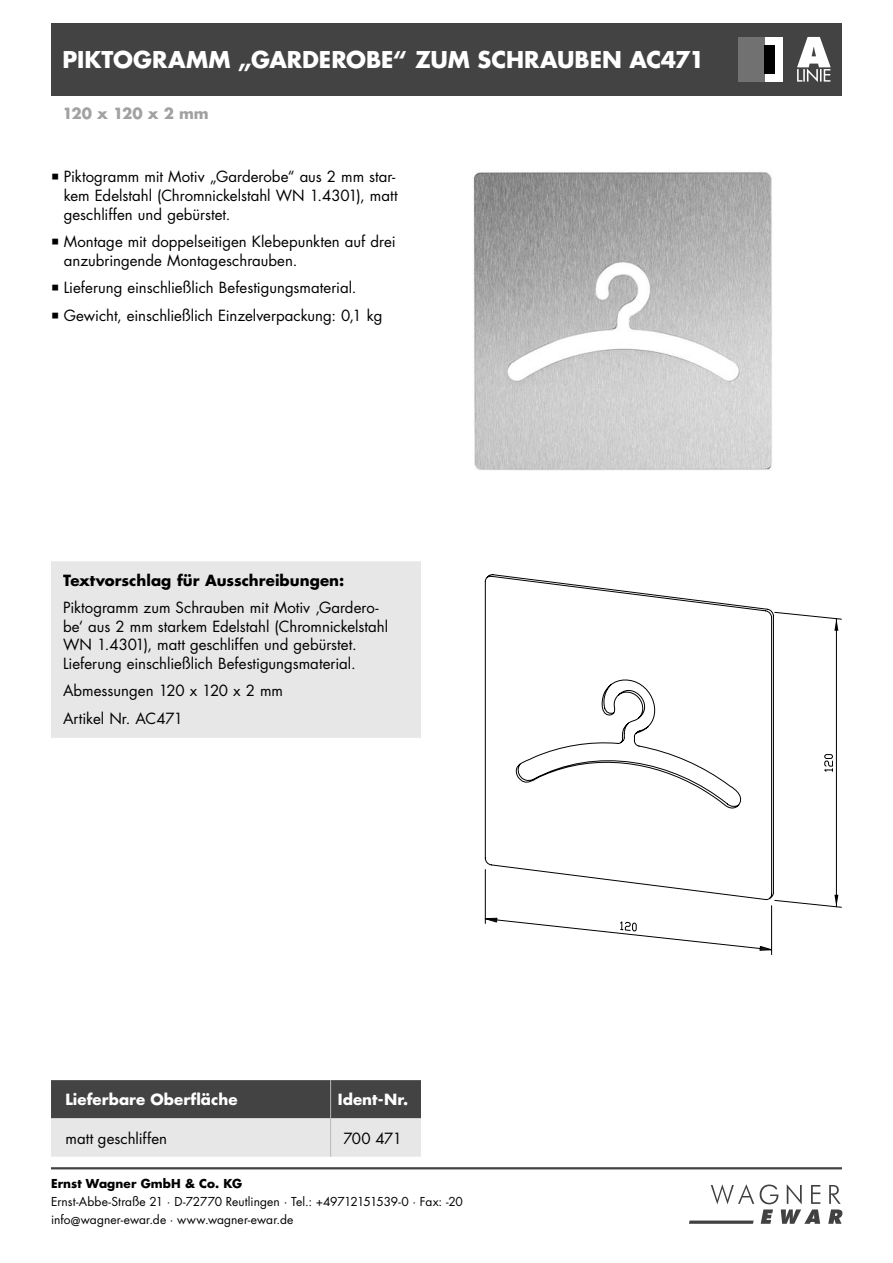
<style>
.page{position:relative;width:893px;height:1263px;background:#fff}
.page>*{position:absolute;margin:0;border:0;box-sizing:border-box;transform-origin:0 0}
.t1{font:700 22.5px "Futura Std";color:#fff}
.t2{font:15px/18.8px "Futura Std";color:#000}
.t3{font:700 15px "Futura Std";color:#000}
.t4{font:700 15px "Futura Std";letter-spacing:.005em;color:#fff}
.t5{font:700 15px "Futura Std";color:#a1a1a1}
.t6{font:12px/18px "Futura Std";color:#000}
.t7{font:700 12px "Futura Std";letter-spacing:.01em;color:#000}
</style>
<div class="page">
<svg style="left:689px;top:1184px;width:153px;height:40px"></svg>
<hr style="left:51px;top:1167px;width:791px;height:2px;background:#434343">
<div style="left:51px;top:23px;width:791px;height:73px;background:#434343"></div>
<div style="left:738px;top:37px;width:45px;height:45px;background:#fff"></div>
<div style="left:738px;top:37px;width:26px;height:45px;background:#717171"></div>
<div style="left:764px;top:45px;width:11px;height:28px;background:#000"></div>
<svg style="left:51px;top:1080px;width:370px;height:77px;background:#969696"></svg>
<hr style="left:330px;top:1080px;width:1px;height:38px;background:#b8b8b8">
<hr style="left:330px;top:1118px;width:1px;height:39px;background:#b8b8b8">
<svg style="left:484px;top:574px;width:358px;height:381px"></svg>
<svg style="left:834px;top:619px;width:4px;height:12px"></svg>
<svg style="left:834px;top:895px;width:4px;height:12px"></svg>
<svg style="left:484px;top:917px;width:14px;height:6px"></svg>
<svg style="left:759px;top:945px;width:18px;height:6px"></svg>
<img style="left:473px;top:172px;width:299px;height:299px">
<svg style="left:797px;top:37px;width:34px;height:45px"></svg>
<div style="left:57px;top:567px;width:358px;height:165px;background:#e7e7e7"></div>
<div style="left:51px;top:561px;width:370px;height:177px;border:12px solid #e7e7e7"></div>
<h1 class="t1" style="left:63px;top:49px;width:644px">PIKTOGRAMM „GARDEROBE“ ZUM SCHRAUBEN AC471</h1>
<p class="t5" style="left:63px;top:106px;width:148px">120 x 120 x 2 mm</p>
<p class="t2" style="left:64px;top:169px;width:335px">Piktogramm mit Motiv „Garderobe“ aus 2 mm star&shy;kem Edelstahl (Chromnickelstahl WN 1.4301), matt geschliffen und gebürstet.</p>
<p class="t2" style="left:64px;top:233px;width:333px">Montage mit doppelseitigen Klebepunkten auf drei anzubringende Montageschrauben.</p>
<p class="t2" style="left:64px;top:275px;width:320px;line-height:27.3px">Lieferung einschließlich Befestigungsmaterial.<br>Gewicht, einschließlich Einzelverpackung: 0,1 kg</p>
<p class="t3" style="left:63px;top:573px;width:283px">Textvorschlag für Ausschreibungen:</p>
<p class="t2" style="left:63px;top:599px;width:327px">Piktogramm zum Schrauben mit Motiv ‚Gardero&shy;be‘ aus 2 mm starkem Edelstahl (Chromnickelstahl WN 1.4301), matt geschliffen und gebürstet.<br>Lieferung einschließlich Befestigungsmaterial.</p>
<p class="t2" style="left:63px;top:678px;width:222px;line-height:27.3px">Abmessungen 120 x 120 x 2 mm<br>Artikel Nr. AC471</p>
<p class="t4" style="left:65px;top:1093px;width:174px">Lieferbare Oberfläche</p>
<p class="t4" style="left:338px;top:1093px;width:72px">Ident-Nr.</p>
<p class="t2" style="left:65px;top:1130px;width:103px">matt geschliffen</p>
<p class="t2" style="left:343px;top:1130px;width:60px">700 471</p>
<p class="t7" style="left:51px;top:1178px;width:193px">Ernst Wagner GmbH &amp; Co. KG</p>
<p class="t6" style="left:51px;top:1193px;width:413px">Ernst-Abbe-Straße 21 · D-72770 Reutlingen · Tel.: +49712151539-0 · Fax: -20 info@wagner-ewar.de · www.wagner-ewar.de</p>
</div>
